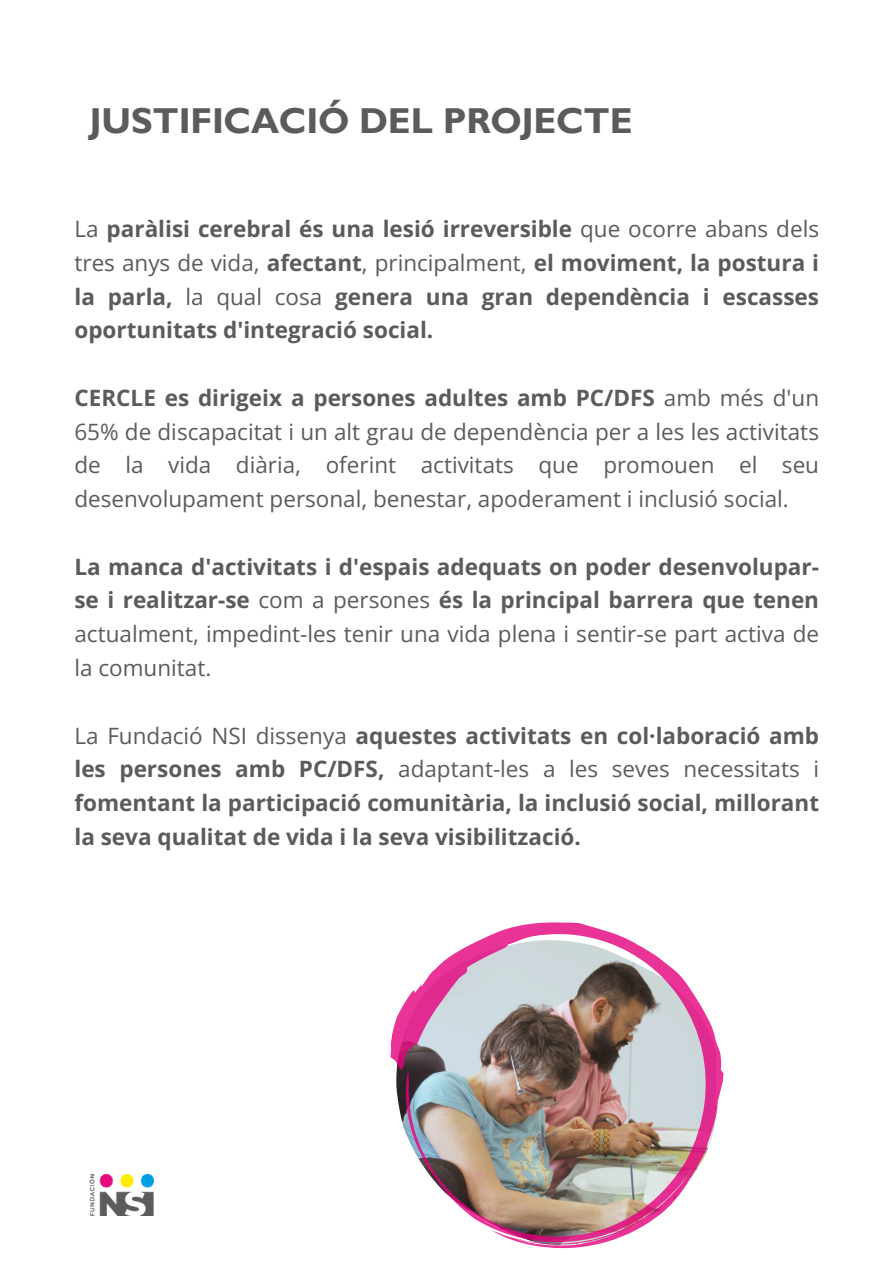
<style>
.page{position:relative;width:894px;height:1264px;background:#fff}
.page>*{position:absolute;margin:0;border:0;box-sizing:border-box;transform-origin:0 0}
.t1{font:700 36px "Gill Sans MT Std";color:#5b5b5e}
.t2{font:700 22.5px/33.8px "Open Sans";color:#5b5b5e;text-align:justify}
.t3{font:22.5px/33.8px "Open Sans";color:#5b5b5e;text-align:justify}
.s1{font-weight:400}
.s2{font-weight:700}
</style>
<div class="page">
<img style="left:89px;top:1174px;width:64px;height:41px">
<img style="left:390px;top:922px;width:334px;height:327px">
<p class="t1" style="left:89px;top:109px;width:544px">JUSTIFICACIÓ DEL PROJECTE</p>
<p class="t2" style="left:74px;top:211px;width:746px"><span class="s1">La</span> paràlisi cerebral és una lesió irreversible <span class="s1">que ocorre abans dels tres anys de vida,</span> afectant<span class="s1">, principalment,</span> el moviment, la postura i la parla, <span class="s1">la qual cosa</span> genera una gran dependència i escasses oportunitats d'integració social.</p>
<p class="t3" style="left:74px;top:380px;width:746px"><span class="s2">CERCLE es dirigeix a persones adultes amb PC/DFS</span> amb més d'un 65% de discapacitat i un alt grau de dependència per a les les activitats de la vida diària, oferint activitats que promouen el seu desenvolupament personal, benestar, apoderament i inclusió social.</p>
<p class="t2" style="left:74px;top:549px;width:746px">La manca d'activitats i d'espais adequats on poder desenvolupar&shy;se i realitzar-se <span class="s1">com a persones</span> és la principal barrera que tenen <span class="s1">actualment, impedint-les tenir una vida plena i sentir-se part activa de la comunitat.</span></p>
<p class="t2" style="left:74px;top:718px;width:746px"><span class="s1">La Fundació NSI dissenya</span> aquestes activitats en col·laboració amb les persones amb PC/DFS, <span class="s1">adaptant-les a les seves necessitats i </span>fomentant la participació comunitària, la inclusió social, millorant la seva qualitat de vida i la seva visibilització.</p>
</div>
